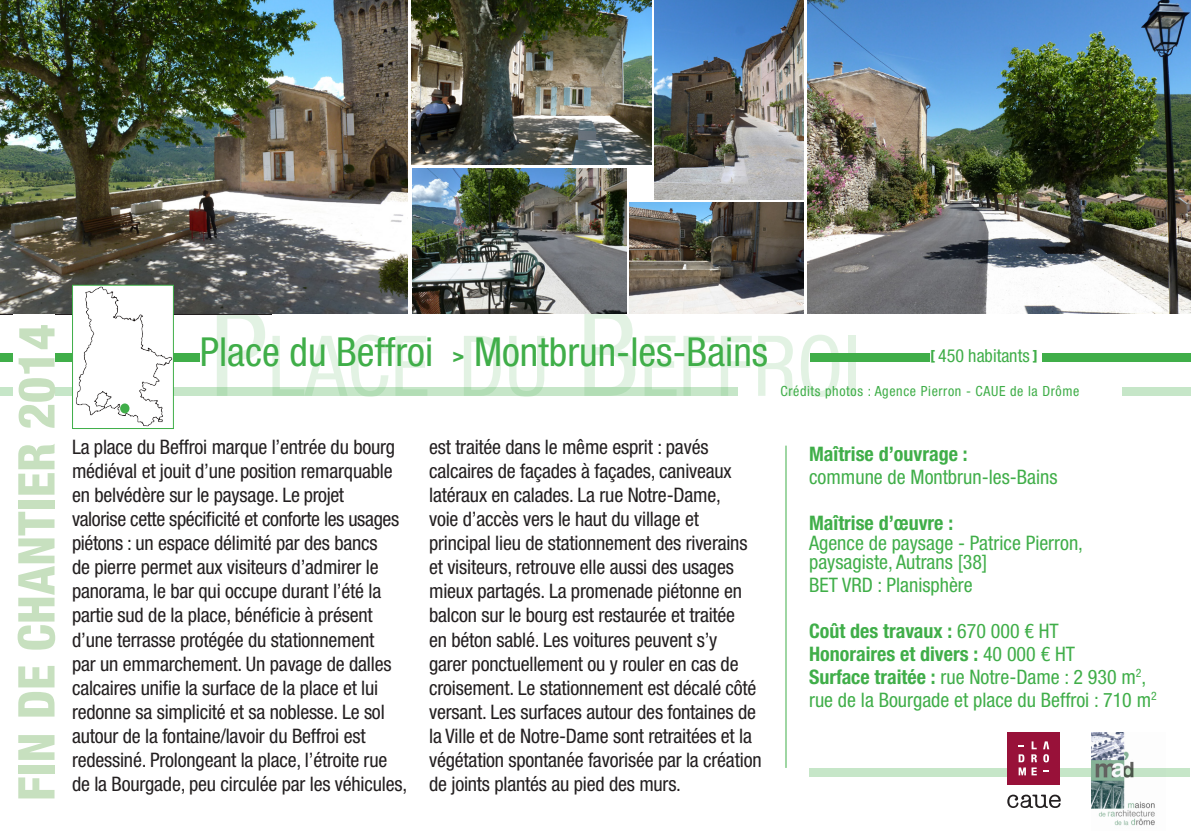
<style>
.page{position:relative;width:1191px;height:840px;background:#fff}
.page>*{position:absolute;margin:0;border:0;box-sizing:border-box;transform-origin:0 0}
.t1{font:condensed 84px "Helvetica Neue LT";color:#40ae49}
.t2{font:800 condensed 50.8px "Helvetica Neue LT";color:#c7e0bf}
.t3{font:condensed 40px "Helvetica Neue LT";color:#40ae49}
.t4{font:condensed 20px/24px "Helvetica Neue LT";letter-spacing:-.01em;color:#231f20}
.t5{font:condensed 20px/23px "Helvetica Neue LT";color:#40ae49}
.t6{font:700 condensed 20px "Helvetica Neue LT";color:#40ae49}
.t7{font:condensed 18px "Helvetica Neue LT";color:#40ae49}
.t8{font:condensed 14px "Helvetica Neue LT";letter-spacing:.045em;color:#40ae49}
.s1{font-size:120px}
.s2{font-weight:800;font-size:20px}
.s3{font-weight:800;font-size:14px}
.s4{font-weight:400}
.s5{font-weight:700}
</style>
<div class="page">
<hr style="left:785px;top:445px;width:1px;height:322px;background:#40ae49">
<div style="left:0;top:352px;width:1191px;height:9px;background:#40ae49"></div>
<div style="left:0;top:387px;width:1191px;height:8px;background:#c6e6c8"></div>
<div style="left:738px;top:378px;width:383px;height:27px;background:#fff"></div>
<div style="left:200px;top:334px;width:609px;height:37px;background:#fff"></div>
<div style="left:930px;top:345px;width:111px;height:26px;background:#fff"></div>
<div style="left:809px;top:767px;width:380px;height:9px;background:#c6e6c8"></div>
<div style="left:1090px;top:731px;width:33px;height:76px;background:#fff"></div>
<img style="left:1091px;top:732px;width:74px;height:94px">
<div style="left:1007px;top:731px;width:53px;height:53px;background:#981139"></div>
<svg style="left:1031px;top:754px;width:6px;height:7px"></svg>
<svg style="left:1043px;top:753px;width:6px;height:9px"></svg>
<svg style="left:1031px;top:741px;width:5px;height:7px"></svg>
<svg style="left:1043px;top:741px;width:6px;height:7px"></svg>
<svg style="left:1018px;top:754px;width:6px;height:7px"></svg>
<svg style="left:1018px;top:767px;width:18px;height:8px"></svg>
<svg style="left:1007px;top:794px;width:53px;height:13px"></svg>
<div style="left:13px;top:314px;width:42px;height:486px;background:#fff"></div>
<img style="left:807px;top:0;width:384px;height:313px">
<img style="left:654px;top:0;width:149px;height:199px">
<img style="left:0;top:0;width:407px;height:313px">
<img style="left:411px;top:0;width:240px;height:164px">
<img style="left:629px;top:203px;width:174px;height:110px">
<img style="left:412px;top:168px;width:214px;height:145px">
<img style="left:74px;top:286px;width:98px;height:141px">
<div style="left:72px;top:284px;width:102px;height:145px;border:1px solid #40ae49"></div>
<div style="left:120px;top:403px;width:9px;height:10px;background:#40ae49;border-radius:50%"></div>
<p class="t2" style="left:5px;top:800px;width:478px;rotate:-90deg">FIN DE CHANTIER 2014</p>
<h1 class="t1" style="left:210px;top:317px;width:652px"><span class="s1">P</span>LACE DU <span class="s1">B</span>EFFROI</h1>
<p class="t3" style="left:200px;top:329px;width:570px">Place du Beffroi <span class="s2">&gt;</span> Montbrun-les-Bains</p>
<p class="t7" style="left:930px;top:345px;width:109px"><span class="s3">[</span> 450 habitants <span class="s3">]</span></p>
<p class="t8" style="left:780px;top:382px;width:300px">Crédits photos : Agence Pierron - CAUE de la Drôme</p>
<p class="t4" style="left:72px;top:435px;width:336px">La place du Beffroi marque l’entrée du bourg médiéval et jouit d’une position remarquable en belvédère sur le paysage. Le projet<br>valorise cette spécificité et conforte les usages piétons : un espace délimité par des bancs<br>de pierre permet aux visiteurs d’admirer le panorama, le bar qui occupe durant l’été la partie sud de la place, bénéficie à présent d’une terrasse protégée du stationnement<br>par un emmarchement. Un pavage de dalles calcaires unifie la surface de la place et lui redonne sa simplicité et sa noblesse. Le sol autour de la fontaine/lavoir du Beffroi est redessiné. Prolongeant la place, l’étroite rue de la Bourgade, peu circulée par les véhicules,</p>
<p class="t4" style="left:429px;top:435px;width:334px">est traitée dans le même esprit : pavés calcaires de façades à façades, caniveaux latéraux en calades. La rue Notre-Dame,<br>voie d’accès vers le haut du village et principal lieu de stationnement des riverains et visiteurs, retrouve elle aussi des usages mieux partagés. La promenade piétonne en balcon sur le bourg est restaurée et traitée<br>en béton sablé. Les voitures peuvent s’y<br>garer ponctuellement ou y rouler en cas de croisement. Le stationnement est décalé côté versant. Les surfaces autour des fontaines de la Ville et de Notre-Dame sont retraitées et la végétation spontanée favorisée par la création de joints plantés au pied des murs.</p>
<p class="t6" style="left:809px;top:442px;width:160px">Maîtrise d’ouvrage :</p>
<p class="t5" style="left:809px;top:465px;width:250px">commune de Montbrun-les-Bains</p>
<p class="t6" style="left:809px;top:511px;width:145px">Maîtrise d’œuvre :</p>
<p class="t5" style="left:809px;top:530px;width:275px">Agence de paysage - Patrice Pierron,</p>
<p class="t5" style="left:809px;top:549px;width:180px">paysagiste, Autrans [38]</p>
<p class="t5" style="left:809px;top:572px;width:165px">BET VRD : Planisphère</p>
<p class="t6" style="left:809px;top:618px;width:251px">Coût des travaux : <span class="s4">670 000 € HT</span></p>
<p class="t6" style="left:809px;top:641px;width:267px">Honoraires et divers : <span class="s4">40 000 € HT</span></p>
<p class="t5" style="left:809px;top:664px;width:349px"><span class="s5">Surface traitée :</span> rue Notre-Dame : 2 930 m<sup>2</sup>, rue de la Bourgade et place du Beffroi : 710 m<sup>2</sup></p>
</div>
